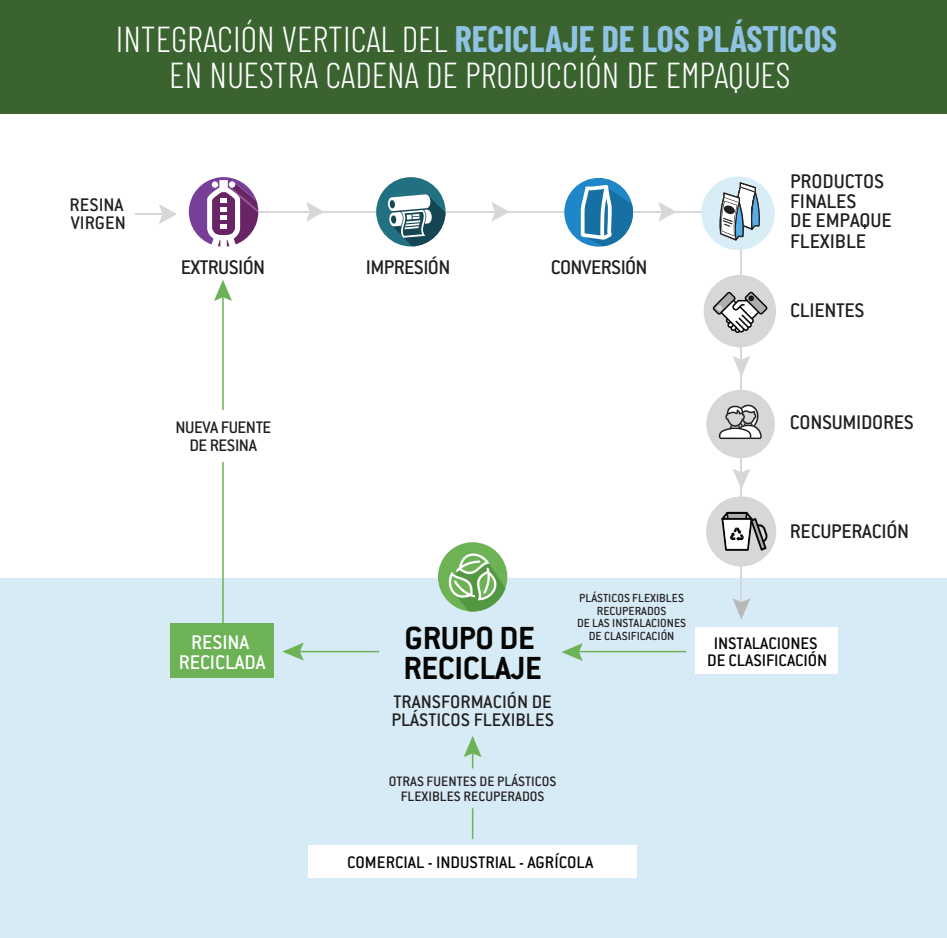
<style>
.page{position:relative;width:947px;height:938px;background:#fff}
.page>*{position:absolute;margin:0;border:0;box-sizing:border-box;transform-origin:0 0}
.t1{font:300 36px/35.5px "Barlow Condensed";color:#fff;text-align:center}
.t2{font:700 35.1px/30px "Conduit ITC Std";letter-spacing:-.01em;color:#050504}
.t3{font:500 21.75px/20px "Conduit ITC Std";letter-spacing:-.015em;color:#231f20}
.t4{font:500 21.75px/20px "Conduit ITC Std";letter-spacing:-.005em;color:#fff;text-align:center}
.t5{font:500 19.95px/18.3px "Conduit ITC Std";color:#231f20}
.t6{font:500 18.3px/16.6px "Conduit ITC Std";letter-spacing:-.005em;color:#050504;text-align:center}
.t7{font:500 18.3px/18px "Conduit ITC Std";letter-spacing:-.025em;color:#231f20;text-align:center}
.t8{font:500 15px/15px "Conduit ITC Std";color:#231f20;text-align:center}
.t9{font:500 12.9px/12.5px "Conduit ITC Std";color:#231f20;text-align:center}
.s1{font-weight:700;color:#90c3e3}
</style>
<div class="page">
<hr style="left:189px;top:211px;width:539px;height:2px;background:#d6d7d8">
<svg style="left:306px;top:202px;width:17px;height:20px"></svg>
<svg style="left:491px;top:202px;width:17px;height:19px"></svg>
<svg style="left:658px;top:202px;width:17px;height:20px"></svg>
<div style="left:0;top:578px;width:946px;height:360px;background:#d7ebf7"></div>
<div style="left:694px;top:627px;width:143px;height:46px;background:#fff"></div>
<div style="left:308px;top:845px;width:328px;height:33px;background:#fff"></div>
<svg style="left:189px;top:177px;width:69px;height:69px"></svg>
<div style="left:376px;top:177px;width:69px;height:69px;background:#227182;border-radius:50%"></div>
<svg style="left:387px;top:194px;width:58px;height:52px"></svg>
<div style="left:564px;top:178px;width:68px;height:69px;background:#1f87c7;border-radius:50%"></div>
<svg style="left:580px;top:185px;width:54px;height:61px"></svg>
<hr style="left:740px;top:246px;width:1px;height:372px;background:#d6d7d8">
<svg style="left:732px;top:356px;width:18px;height:21px"></svg>
<svg style="left:732px;top:598px;width:18px;height:21px"></svg>
<svg style="left:701px;top:176px;width:74px;height:78px"></svg>
<div style="left:703px;top:275px;width:72px;height:72px;background:#d6d7d8;border-radius:50%"></div>
<svg style="left:712px;top:292px;width:55px;height:41px"></svg>
<div style="left:438px;top:542px;width:69px;height:69px;background:#6db356;border-radius:50%"></div>
<svg style="left:448px;top:553px;width:57px;height:58px"></svg>
<div style="left:169px;top:623px;width:104px;height:55px;background:#6db356"></div>
<hr style="left:574px;top:651px;width:112px;height:1px;background:#6db355">
<svg style="left:561px;top:643px;width:21px;height:18px"></svg>
<hr style="left:471px;top:737px;width:2px;height:31px;background:#6db355">
<svg style="left:463px;top:736px;width:18px;height:21px"></svg>
<hr style="left:284px;top:651px;width:95px;height:1px;background:#6db355">
<svg style="left:282px;top:643px;width:21px;height:17px"></svg>
<hr style="left:222px;top:286px;width:2px;height:337px;background:#6db355">
<svg style="left:214px;top:280px;width:18px;height:21px"></svg>
<div style="left:164px;top:410px;width:121px;height:51px;background:#fff"></div>
<div style="left:0;top:0;width:946px;height:114px;background:#3a6330"></div>
<hr style="left:471px;top:808px;width:2px;height:31px;background:#6db355">
<div style="left:706px;top:390px;width:68px;height:68px;background:#d6d7d8;border-radius:50%"></div>
<svg style="left:718px;top:404px;width:43px;height:36px"></svg>
<svg style="left:706px;top:468px;width:70px;height:103px"></svg>
<hr style="left:136px;top:213px;width:32px;height:2px;background:#d6d7d8">
<svg style="left:159px;top:204px;width:18px;height:20px"></svg>
<h1 class="t1" style="left:116px;top:19px;width:722px">INTEGRACIÓN VERTICAL DEL <span class="s1">RECICLAJE DE LOS PLÁSTICOS<br></span>EN NUESTRA CADENA DE PRODUCCIÓN DE EMPAQUES</h1>
<p class="t5" style="left:69px;top:195px;width:58px">RESINA<br>VIRGEN</p>
<p class="t3" style="left:181px;top:257px;width:86px">EXTRUSIÓN</p>
<p class="t3" style="left:366px;top:257px;width:86px">IMPRESIÓN</p>
<p class="t3" style="left:550px;top:257px;width:98px">CONVERSIÓN</p>
<p class="t3" style="left:789px;top:171px;width:103px">PRODUCTOS<br>FINALES<br>DE EMPAQUE<br>FLEXIBLE</p>
<p class="t3" style="left:789px;top:300px;width:76px">CLIENTES</p>
<p class="t7" style="left:175px;top:418px;width:97px">NUEVA FUENTE<br>DE RESINA</p>
<p class="t3" style="left:789px;top:411px;width:125px">CONSUMIDORES</p>
<p class="t4" style="left:179px;top:631px;width:88px">RESINA<br>RECICLADA</p>
<h2 class="t2" style="left:403px;top:621px;width:140px">GRUPO DE<br>RECICLAJE</h2>
<p class="t5" style="left:391px;top:691px;width:164px">TRANSFORMACIÓN DE<br>PLÁSTICOS FLEXIBLES</p>
<p class="t8" style="left:389px;top:773px;width:169px">OTRAS FUENTES DE PLÁSTICOS<br>FLEXIBLES RECUPERADOS</p>
<p class="t9" style="left:576px;top:591px;width:111px">PLÁSTICOS FLEXIBLES<br>RECUPERADOS<br>DE LAS INSTALACIONES<br>DE CLASIFICACIÓN</p>
<p class="t6" style="left:347px;top:853px;width:247px">COMERCIAL - INDUSTRIAL - AGRÍCOLA</p>
<p class="t3" style="left:789px;top:520px;width:121px">RECUPERACIÓN</p>
<p class="t6" style="left:706px;top:634px;width:122px">INSTALACIONES<br>DE CLASIFICACIÓN</p>
</div>
